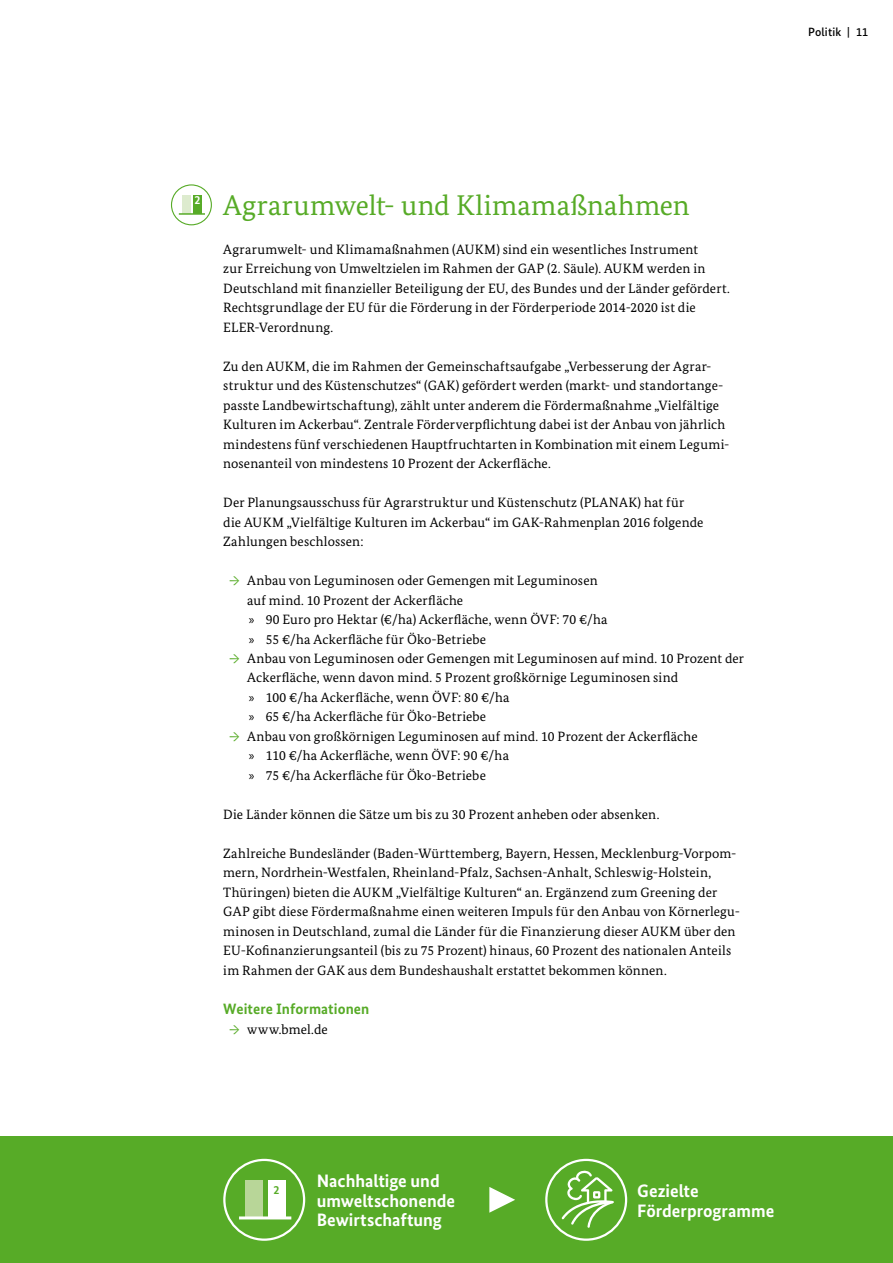
<style>
.page{position:relative;width:893px;height:1263px;background:#fff}
.page>*{position:absolute;margin:0;border:0;box-sizing:border-box;transform-origin:0 0}
.t1{font:28.5px "Bundes Serif";letter-spacing:.01em;color:#57ab27}
.t2{font:700 18px/19.5px "Bundes Sans";color:#fff}
.t3{font:700 15px "Bundes Sans";letter-spacing:.005em;color:#57ab27}
.t4{font:13.5px/19.5px "Bundes Serif";letter-spacing:.01em;color:#000}
.t5{font:500 12px "Bundes Sans";letter-spacing:.015em;color:#000}
.t6{font:700 12px "Bundes Sans";color:#fff}
.t7{font:700 12px "Bundes Sans";color:#57ab27}
.s1{color:#57ab27}
.s2{font-family:"Myriad Pro"}
</style>
<div class="page">
<div style="left:0;top:1136px;width:893px;height:127px;background:#57ab27"></div>
<div style="left:223px;top:1159px;width:82px;height:82px;border:2px solid #fff;border-radius:50%"></div>
<div style="left:245px;top:1180px;width:18px;height:38px;background:#b8d698"></div>
<div style="left:268px;top:1180px;width:17px;height:38px;background:#fff"></div>
<hr style="left:239px;top:1216px;width:52px;height:3px;background:#fff">
<svg style="left:562px;top:1170px;width:52px;height:58px"></svg>
<div style="left:545px;top:1159px;width:82px;height:82px;border:2px solid #fff;border-radius:50%"></div>
<svg style="left:489px;top:1187px;width:26px;height:26px"></svg>
<div style="left:171px;top:184px;width:41px;height:41px;border:1px solid #57ab27;border-radius:50%"></div>
<div style="left:182px;top:195px;width:9px;height:19px;background:#ddebce"></div>
<div style="left:193px;top:195px;width:9px;height:19px;background:#57ab27"></div>
<hr style="left:179px;top:213px;width:26px;height:2px;background:#57ab27">
<p class="t5" style="left:808px;top:24px;width:62px">Politik | 11</p>
<p class="t6" style="left:195px;top:193px;width:7px">2</p>
<h1 class="t1" style="left:223px;top:187px;width:468px">Agrarumwelt- und Klimamaßnahmen</h1>
<p class="t4" style="left:223px;top:239px;width:508px">Agrarumwelt- und Klimamaßnahmen (AUKM) sind ein wesentliches Instrument<br>zur Erreichung von Umweltzielen im Rahmen der GAP (2. Säule). AUKM werden in Deutschland mit finanzieller Beteiligung der EU, des Bundes und der Länder gefördert.<br>Rechtsgrundlage der EU für die Förderung in der Förderperiode 2014-2020 ist die ELER-Verordnung.</p>
<p class="t4" style="left:223px;top:356px;width:508px">Zu den AUKM, die im Rahmen der Gemeinschaftsaufgabe „Verbesserung der Agrar&shy;struktur und des Küstenschutzes“ (GAK) gefördert werden (markt- und standortange&shy;passte Landbewirtschaftung), zählt unter anderem die Fördermaßnahme „Vielfältige Kulturen im Ackerbau“. Zentrale Förderverpflichtung dabei ist der Anbau von jährlich mindestens fünf verschiedenen Hauptfruchtarten in Kombination mit einem Legumi&shy;nosenanteil von mindestens 10 Prozent der Ackerfläche.</p>
<p class="t4" style="left:223px;top:492px;width:482px">Der Planungsausschuss für Agrarstruktur und Küstenschutz (PLANAK) hat für die AUKM „Vielfältige Kulturen im Ackerbau“ im GAK-Rahmenplan 2016 folgende<br>Zahlungen beschlossen:</p>
<p class="t4" style="left:247px;top:570px;width:362px;text-indent:-18px"><span class="s1">→</span> Anbau von Leguminosen oder Gemengen mit Leguminosen auf mind. 10 Prozent der Ackerfläche<br><span class="s2">»</span> 90 Euro pro Hektar (€/ha) Ackerfläche, wenn ÖVF: 70 €/ha <span class="s2">»</span> 55 €/ha Ackerfläche für Öko-Betriebe</p>
<p class="t4" style="left:247px;top:648px;width:498px;text-indent:-18px"><span class="s1">→</span> Anbau von Leguminosen oder Gemengen mit Leguminosen auf mind. 10 Prozent der Ackerfläche, wenn davon mind. 5 Prozent großkörnige Leguminosen sind<br><span class="s2">»</span> 100 €/ha Ackerfläche, wenn ÖVF: 80 €/ha<br><span class="s2">»</span> 65 €/ha Ackerfläche für Öko-Betriebe</p>
<p class="t4" style="left:249px;top:726px;width:450px;text-indent:-20px"><span class="s1">→</span> Anbau von großkörnigen Leguminosen auf mind. 10 Prozent der Ackerfläche <span class="s2">»</span> 110 €/ha Ackerfläche, wenn ÖVF: 90 €/ha<br><span class="s2">»</span> 75 €/ha Ackerfläche für Öko-Betriebe</p>
<p class="t4" style="left:223px;top:804px;width:438px">Die Länder können die Sätze um bis zu 30 Prozent anheben oder absenken.</p>
<p class="t4" style="left:223px;top:843px;width:518px">Zahlreiche Bundesländer (Baden-Württemberg, Bayern, Hessen, Mecklenburg-Vorpom&shy;mern, Nordrhein-Westfalen, Rheinland-Pfalz, Sachsen-Anhalt, Schleswig-Holstein, Thüringen) bieten die AUKM „Vielfältige Kulturen“ an. Ergänzend zum Greening der GAP gibt diese Fördermaßnahme einen weiteren Impuls für den Anbau von Körnerlegu&shy;minosen in Deutschland, zumal die Länder für die Finanzierung dieser AUKM über den EU-Kofinanzierungsanteil (bis zu 75 Prozent) hinaus, 60 Prozent des nationalen Anteils im Rahmen der GAK aus dem Bundeshaushalt erstattet bekommen können.</p>
<p class="t3" style="left:223px;top:1000px;width:148px">Weitere Informationen</p>
<p class="t4" style="left:229px;top:1019px;width:100px"><span class="s1">→</span> www.bmel.de</p>
<p class="t7" style="left:273px;top:1183px;width:7px">2</p>
<h2 class="t2" style="left:317px;top:1171px;width:140px">Nachhaltige und umweltschonende<br>Bewirtschaftung</h2>
<h2 class="t2" style="left:637px;top:1181px;width:139px">Gezielte<br>Förderprogramme</h2>
</div>
